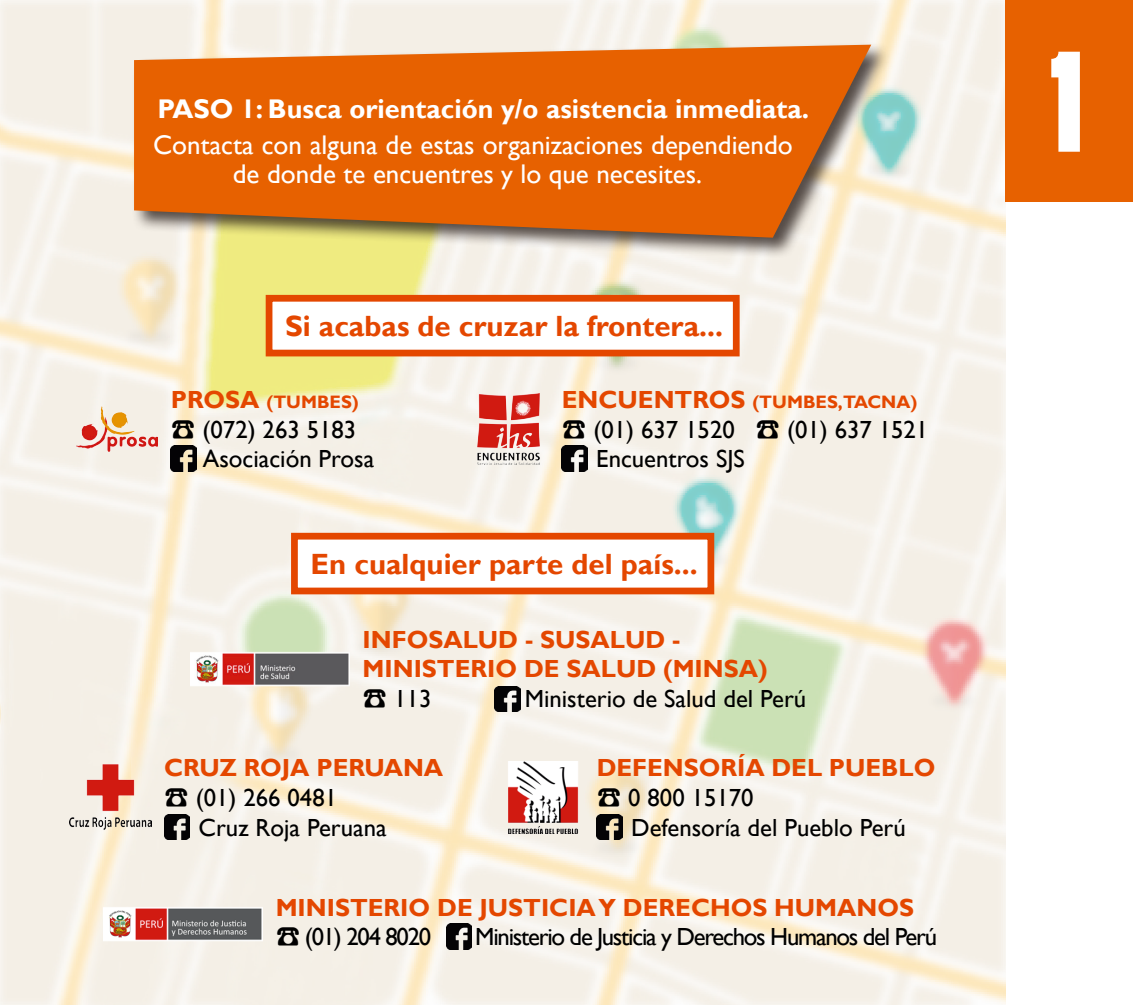
<style>
.page{position:relative;width:1133px;height:1005px;background:#fff}
.page>*{position:absolute;margin:0;border:0;box-sizing:border-box;transform-origin:0 0}
.t1{font:146.25px "Front Page Neue";color:#fff}
.t2{font:700 29.25px "Gill Sans";color:#e44700}
.t3{font:27px/29.2px "Gill Sans";color:#fff;text-align:center}
.t4{font:700 27px "Gill Sans";color:#fff}
.t5{font:24.75px/29.7px "Gill Sans";color:#000}
.t6{font:700 24.75px/29.7px "Gill Sans";color:#e44700}
.t7{font:24.75px "Gill Sans";letter-spacing:-.05em;color:#000}
.t8{font:700 18px "Gill Sans";color:#e44700}
.s1{font-size:24.75px}
.s2{font-family:"MS Mincho"}
.s3{font-family:"MS Mincho";font-weight:400;color:#000}
.s4{font-weight:400;color:#000}
</style>
<div class="page">
<img style="left:0;top:0;width:1005px;height:1005px">
<div style="left:1005px;top:0;width:127px;height:201px;background:#e76100"></div>
<div style="left:131px;top:42px;width:760px;height:217px;background:#1f1410;opacity:.75"></div>
<svg style="left:134px;top:45px;width:737px;height:193px;background:#e1701c"></svg>
<div style="left:269px;top:298px;width:467px;height:55px;background:#fff"></div>
<div style="left:265px;top:295px;width:474px;height:61px;border:7px solid #e44700"></div>
<img style="left:77px;top:388px;width:81px;height:81px">
<img style="left:472px;top:393px;width:72px;height:72px">
<img style="left:171px;top:446px;width:25px;height:25px">
<img style="left:561px;top:446px;width:26px;height:25px">
<img style="left:190px;top:589px;width:159px;height:159px">
<img style="left:494px;top:686px;width:26px;height:25px">
<img style="left:103px;top:844px;width:160px;height:159px">
<img style="left:446px;top:923px;width:25px;height:26px">
<div style="left:294px;top:536px;width:416px;height:55px;background:#fff"></div>
<div style="left:291px;top:533px;width:423px;height:61px;border:7px solid #e44700"></div>
<img style="left:164px;top:814px;width:25px;height:25px">
<img style="left:596px;top:814px;width:26px;height:25px">
<img style="left:507px;top:761px;width:71px;height:72px">
<img style="left:70px;top:756px;width:81px;height:82px">
<p class="t4" style="left:157px;top:93px;width:652px">PASO 1: Busca orientación y/o asistencia inmediata.</p>
<p class="t3" style="left:153px;top:130px;width:641px">Contacta con alguna de estas organizaciones dependiendo de donde te encuentres y lo que necesites.</p>
<p class="t2" style="left:285px;top:308px;width:439px">Si acabas de cruzar la frontera...</p>
<p class="t8" style="left:171px;top:391px;width:189px"><span class="s1">PROSA</span> (TUMBES)</p>
<p class="t5" style="left:203px;top:415px;width:173px;text-indent:-32px"><span class="s2">☎</span> (072) 263 5183<br>Asociación Prosa</p>
<p class="t8" style="left:561px;top:391px;width:357px"><span class="s1">ENCUENTROS</span> (TUMBES,TACNA)</p>
<p class="t5" style="left:596px;top:415px;width:333px;text-indent:-34px"><span class="s2">☎</span> (01) 637 1520 <span class="s2">☎</span> (01) 637 1521<br>Encuentros SJS</p>
<p class="t2" style="left:310px;top:546px;width:388px">En cualquier parte del país...</p>
<p class="t6" style="left:362px;top:625px;width:406px">INFOSALUD - SUSALUD -<br>MINISTERIO DE SALUD (MINSA) <span class="s3">☎</span> <span class="s4">113</span></p>
<p class="t5" style="left:524px;top:684px;width:283px">Ministerio de Salud del Perú</p>
<p class="t6" style="left:164px;top:753px;width:280px">CRUZ ROJA PERUANA</p>
<p class="t5" style="left:164px;top:783px;width:174px"><span class="s2">☎</span> (01) 266 0481</p>
<p class="t5" style="left:198px;top:812px;width:189px">Cruz Roja Peruana</p>
<p class="t6" style="left:596px;top:753px;width:340px">DEFENSORÍA DEL PUEBLO</p>
<p class="t5" style="left:596px;top:783px;width:158px"><span class="s2">☎</span> 0 800 15170</p>
<p class="t5" style="left:631px;top:812px;width:276px">Defensoría del Pueblo Perú</p>
<p class="t6" style="left:276px;top:893px;width:639px">MINISTERIO DE JUSTICIA Y DERECHOS HUMANOS <span class="s3">☎</span> <span class="s4">(01) 204 8020</span></p>
<p class="t7" style="left:475px;top:922px;width:463px">Ministerio de Justicia y Derechos Humanos del Perú</p>
<p class="t1" style="left:1050px;top:22px;width:37px">1</p>
</div>
